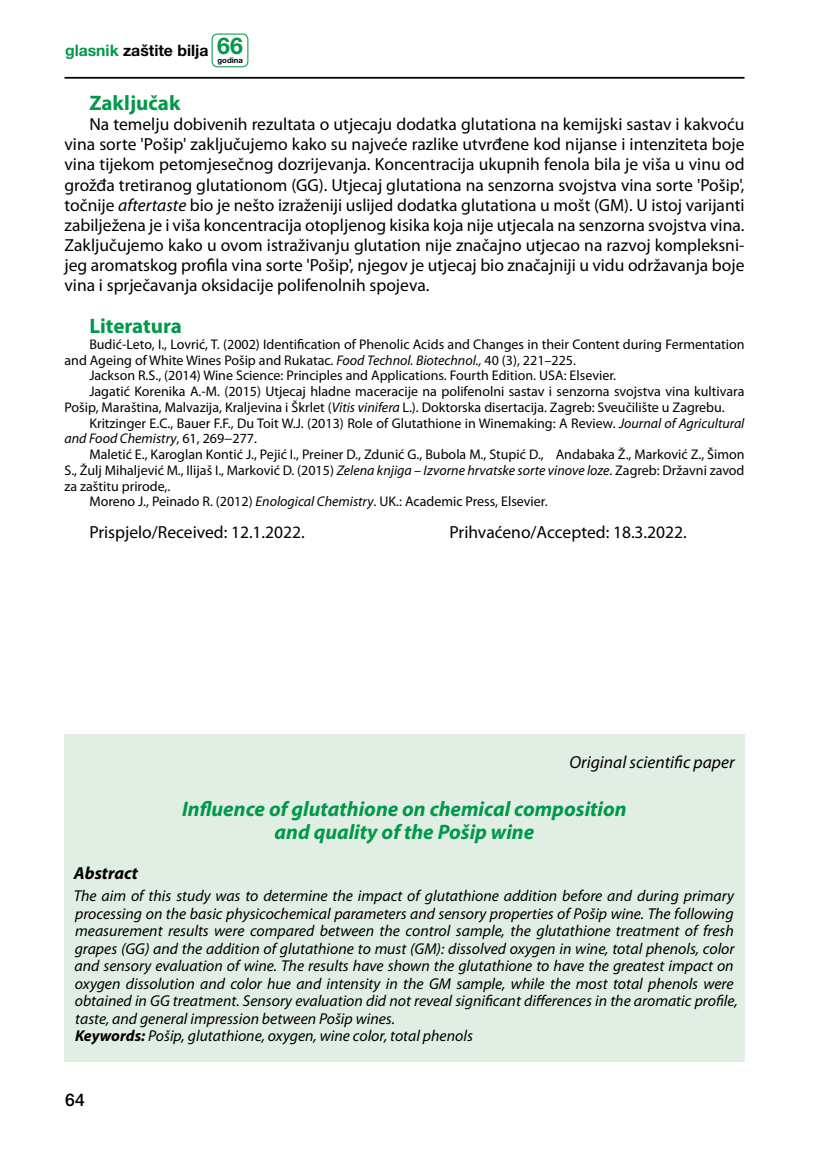
<style>
.page{position:relative;width:819px;height:1166px;background:#fff}
.page>*{position:absolute;margin:0;border:0;box-sizing:border-box;transform-origin:0 0}
.t1{font:italic 700 21px/22.8px "Myriad Pro";color:#00984a;text-align:center}
.t2{font:700 21px "Myriad Pro";color:#00984a}
.t3{font:17.5px/20.1px "Myriad Pro";color:#000;text-align:justify}
.t4{font:italic 17.5px "Myriad Pro";color:#000}
.t5{font:italic 700 17.5px "Myriad Pro";color:#000}
.t6{font:500 17.5px "Helvetica Neue LT Pro";color:#000}
.t7{font:italic 15.75px/17.5px "Myriad Pro";color:#000}
.t8{font:700 15.75px "Helvetica Neue LT Pro";color:#000}
.t9{font:14px "Myriad Pro";color:#000}
.t10{font:italic 14px "Myriad Pro";color:#000}
.t11{font:700 7.7px "Helvetica Neue LT Pro";color:#000}
.s1{color:#00984a}
.s2{font-size:23.1px;color:#00984a}
.s3{font-style:italic}
.s4{font-style:normal}
.s5{font-weight:700}
</style>
<div class="page">
<hr style="left:64px;top:77px;width:680px;height:2px;background:#000">
<div style="left:211px;top:34px;width:37px;height:33px;border:1px solid #00984a;border-radius:5px"></div>
<div style="left:64px;top:734px;width:680px;height:328px;background:#e0eee4"></div>
<p class="t8" style="left:65px;top:40px;width:179px"><span class="s1">glasnik</span> zaštite bilja <span class="s2">66</span></p>
<p class="t11" style="left:217px;top:56px;width:27px">godina</p>
<h1 class="t2" style="left:89px;top:89px;width:93px">Zaključak</h1>
<p class="t3" style="left:64px;top:114px;width:681px;text-indent:25px">Na temelju dobivenih rezultata o utjecaju dodatka glutationa na kemijski sastav i kakvoću vina sorte 'Pošip' zaključujemo kako su najveće razlike utvrđene kod nijanse i intenziteta boje vina tijekom petomjesečnog dozrijevanja. Koncentracija ukupnih fenola bila je viša u vinu od grožđa tretiranog glutationom (GG). Utjecaj glutationa na senzorna svojstva vina sorte 'Pošip', točnije <span class="s3">aftertaste</span> bio je nešto izraženiji uslijed dodatka glutationa u mošt (GM). U istoj varijanti zabilježena je i viša koncentracija otopljenog kisika koja nije utjecala na senzorna svojstva vina.<br>Zaključujemo kako u ovom istraživanju glutation nije značajno utjecao na razvoj kompleksni&shy;jeg aromatskog profila vina sorte 'Pošip', njegov je utjecaj bio značajniji u vidu održavanja boje vina i sprječavanja oksidacije polifenolnih spojeva.</p>
<h1 class="t2" style="left:89px;top:312px;width:94px">Literatura</h1>
<p class="t9" style="left:89px;top:336px;width:656px">Budić-Leto, I., Lovrić, T. (2002) Identification of Phenolic Acids and Changes in their Content during Fermentation</p>
<p class="t9" style="left:64px;top:351px;width:513px">and Ageing of White Wines Pošip and Rukatac. <span class="s3">Food Technol. Biotechnol.,</span> 40 (3), 221–225.</p>
<p class="t9" style="left:89px;top:367px;width:528px">Jackson R.S., (2014) Wine Science: Principles and Applications. Fourth Edition. USA: Elsevier.</p>
<p class="t9" style="left:89px;top:383px;width:656px">Jagatić Korenika A.-M. (2015) Utjecaj hladne maceracije na polifenolni sastav i senzorna svojstva vina kultivara</p>
<p class="t9" style="left:64px;top:399px;width:661px">Pošip, Maraština, Malvazija, Kraljevina i Škrlet (<span class="s3">Vitis vinifera</span> L.). Doktorska disertacija. Zagreb: Sveučilište u Zagrebu.</p>
<p class="t9" style="left:89px;top:414px;width:656px">Kritzinger E.C., Bauer F.F., Du Toit W.J. (2013) Role of Glutathione in Winemaking: A Review. <span class="s3">Journal of Agricultural</span></p>
<p class="t10" style="left:64px;top:430px;width:194px">and Food Chemistry<span class="s4">, 61, 269−277.</span></p>
<p class="t9" style="left:89px;top:446px;width:656px">Maletić E., Karoglan Kontić J., Pejić I., Preiner D., Zdunić G., Bubola M., Stupić D., Andabaka Ž., Marković Z., Šimon</p>
<p class="t9" style="left:64px;top:462px;width:681px">S., Žulj Mihaljević M., Ilijaš I., Marković D. (2015) <span class="s3">Zelena knjiga – Izvorne hrvatske sorte vinove loze</span>. Zagreb: Državni zavod</p>
<p class="t9" style="left:64px;top:477px;width:107px">za zaštitu prirode,.</p>
<p class="t9" style="left:89px;top:493px;width:460px">Moreno J., Peinado R. (2012) <span class="s3">Enological Chemistry</span>. UK.: Academic Press, Elsevier.</p>
<p class="t3" style="left:89px;top:522px;width:217px">Prispjelo/Received: 12.1.2022.</p>
<p class="t3" style="left:449px;top:522px;width:239px">Prihvaćeno/Accepted: 18.3.2022.</p>
<p class="t4" style="left:569px;top:751px;width:167px">Original scientific paper</p>
<h1 class="t1" style="left:182px;top:797px;width:446px">Influence of glutathione on chemical composition and quality of the Pošip wine</h1>
<p class="t5" style="left:74px;top:862px;width:66px">Abstract</p>
<p class="t7" style="left:74px;top:887px;width:665px">The aim of this study was to determine the impact of glutathione addition before and during primary processing on the basic physicochemical parameters and sensory properties of Pošip wine. The following measurement results were compared between the control sample, the glutathione treatment of fresh grapes (GG) and the addition of glutathione to must (GM): dissolved oxygen in wine, total phenols, color and sensory evaluation of wine. The results have shown the glutathione to have the greatest impact on oxygen dissolution and color hue and intensity in the GM sample, while the most total phenols were obtained in GG treatment. Sensory evaluation did not reveal significant differences in the aromatic profile, taste, and general impression between Pošip wines.<br><span class="s5">Keywords:</span> Pošip, glutathione, oxygen, wine color, total phenols</p>
<p class="t6" style="left:65px;top:1090px;width:21px">64</p>
</div>
